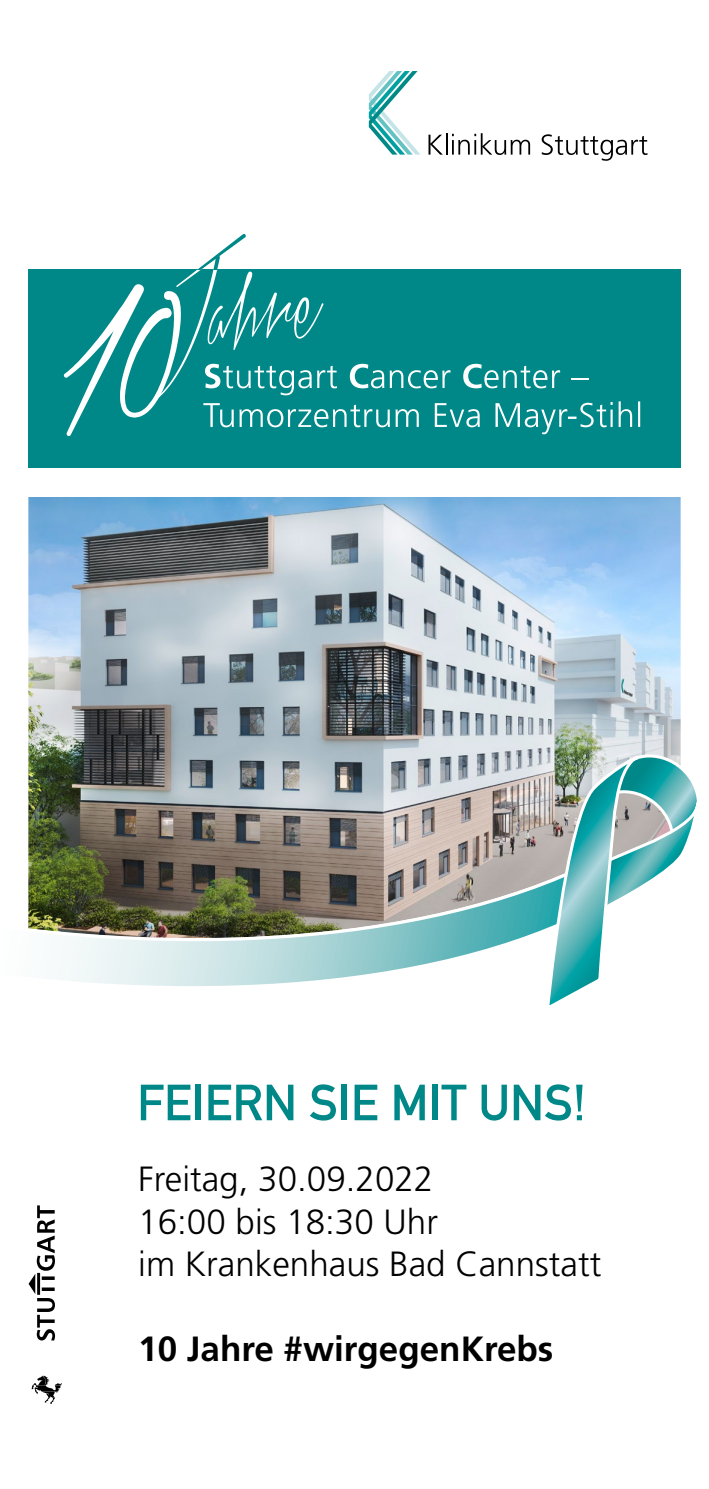
<style>
.page{position:relative;width:709px;height:1489px;background:#fff}
.page>*{position:absolute;margin:0;border:0;box-sizing:border-box;transform-origin:0 0}
.t1{font:700 50px "DIN Alternate";color:#008889}
.t2{font:300 35px/42.5px "Frutiger LT Pro";color:#000}
.t3{font:700 35px "Frutiger LT Pro";color:#000}
</style>
<div class="page">
<img style="left:28px;top:497px;width:652px;height:252px">
<svg style="left:29px;top:1205px;width:26px;height:135px"></svg>
<svg style="left:32px;top:1375px;width:30px;height:28px"></svg>
<svg style="left:369px;top:71px;width:51px;height:84px"></svg>
<svg style="left:428px;top:135px;width:15px;height:20px"></svg>
<hr style="left:445px;top:133px;width:2px;height:22px;background:#000">
<svg style="left:452px;top:133px;width:78px;height:22px"></svg>
<svg style="left:541px;top:134px;width:106px;height:27px"></svg>
<img style="left:28px;top:728px;width:584px;height:258px">
<svg style="left:544px;top:749px;width:153px;height:256px"></svg>
<div style="left:28px;top:269px;width:652px;height:199px;background:#008889"></div>
<svg style="left:64px;top:234px;width:576px;height:202px"></svg>
<h1 class="t1" style="left:137px;top:1064px;width:450px">FEIERN SIE MIT UNS!</h1>
<p class="t2" style="left:138px;top:1157px;width:464px">Freitag, 30.09.2022<br>16:00 bis 18:30 Uhr<br>im Krankenhaus Bad Cannstatt</p>
<p class="t3" style="left:138px;top:1328px;width:416px">10 Jahre #wirgegenKrebs</p>
</div>
